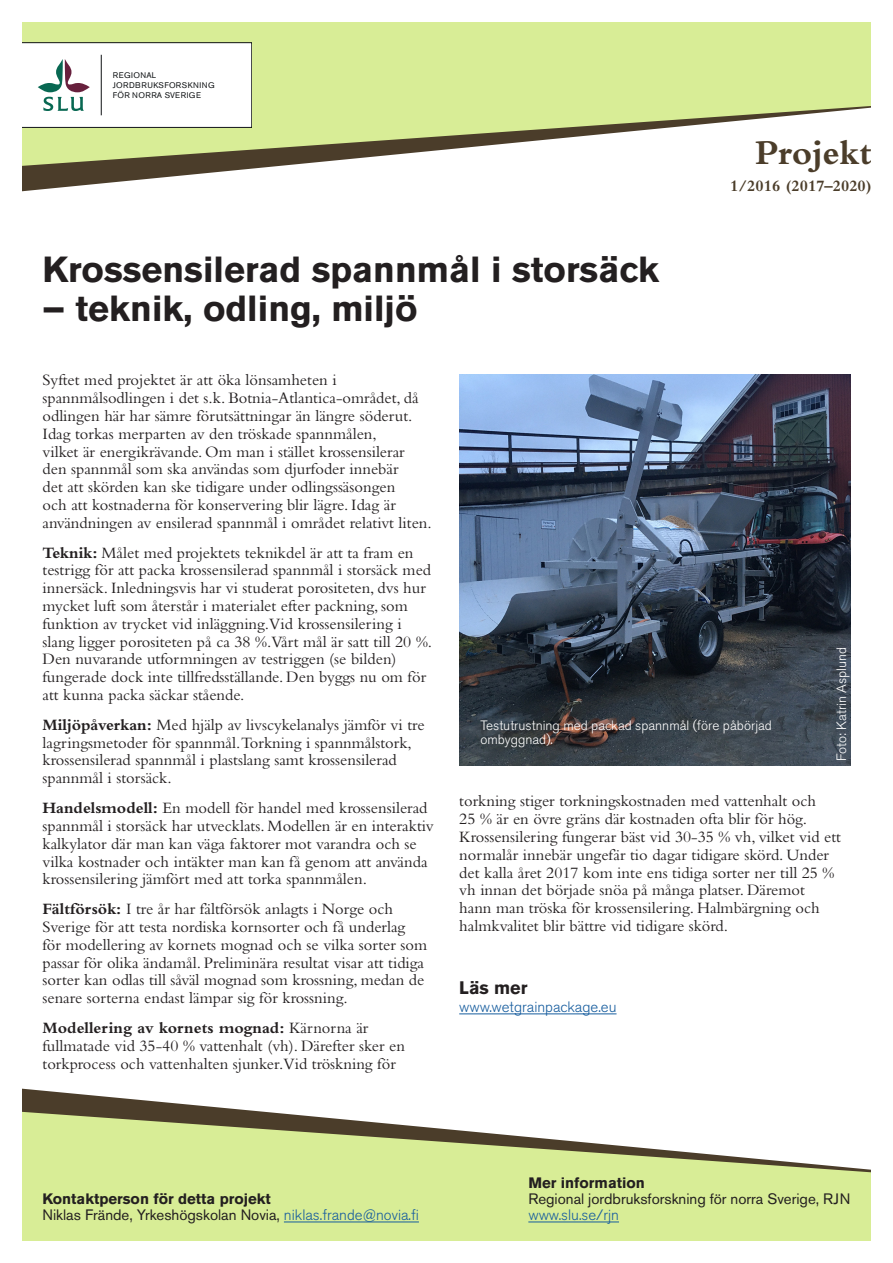
<style>
.page{position:relative;width:893px;height:1263px;background:#fff}
.page>*{position:absolute;margin:0;border:0;box-sizing:border-box;transform-origin:0 0}
.PB_Underrubrik{font:700 36px "Akzidenz Grotesk Std";color:#231f20}
.t1{font:700 36px "Bembo Std";color:#4b3d2a}
.t2{font:700 18px "Akzidenz Grotesk Std";color:#231f20}
.PB_Brödtext{font:16.5px/17.9px "Bembo Std";color:#231f20}
.t3{font:700 16.5px "Bembo Std";color:#4b3d2a}
.t4{font:15px "Akzidenz Grotesk Std";color:#231f20}
.t5{font:700 15px "Akzidenz Grotesk Std";color:#231f20}
.t6{font:300 15px "Akzidenz Grotesk Std";color:#175d9e}
.PB_Underrubrik-2{font:300 13.5px/14.5px "Akzidenz Grotesk Std";color:#fff}
.t7{font:8.1px/10.2px "Akzidenz Grotesk Std";letter-spacing:.045em;color:#101315}
.s1{font-weight:700}
.s2{font-weight:300;color:#175d9e}
</style>
<div class="page">
<svg style="left:22px;top:1088px;width:223px;height:22px"></svg>
<svg style="left:22px;top:1110px;width:849px;height:131px;fill:#d8ed96"></svg>
<img style="left:459px;top:374px;width:391px;height:391px">
<hr style="left:459px;top:1013px;width:158px;height:1px;background:#175d9e">
<hr style="left:284px;top:1221px;width:135px;height:1px;background:#175d9e">
<hr style="left:528px;top:1221px;width:91px;height:1px;background:#175d9e">
<svg style="left:22px;top:167px;width:246px;height:25px"></svg>
<svg style="left:22px;top:22px;width:849px;height:145px;fill:#d8ed96"></svg>
<svg style="left:22px;top:43px;width:230px;height:85px"></svg>
<p class="t7" style="left:113px;top:70px;width:103px">REGIONAL<br>JORDBRUKSFORSKNING<br>FÖR NORRA SVERIGE</p>
<p class="PB_Underrubrik" style="left:43px;top:249px;width:618px">Krossensilerad spannmål i storsäck</p>
<p class="PB_Underrubrik" style="left:43px;top:288px;width:377px">– teknik, odling, miljö</p>
<p class="t1" style="left:755px;top:133px;width:118px">Projekt</p>
<p class="t3" style="left:730px;top:177px;width:143px">1/2016 (2017–2020)</p>
<p class="PB_Brödtext" style="left:43px;top:371px;width:391px">Syftet med projektet är att öka lönsamheten i spannmålsodlingen i det s.k. Botnia-Atlantica-området, då odlingen här har sämre förutsättningar än längre söderut.<br>Idag torkas merparten av den tröskade spannmålen,<br>vilket är energikrävande. Om man i stället krossensilerar den spannmål som ska användas som djurfoder innebär<br>det att skörden kan ske tidigare under odlingssäsongen<br>och att kostnaderna för konservering blir lägre. Idag är användningen av ensilerad spannmål i området relativt liten.</p>
<p class="PB_Brödtext" style="left:43px;top:543px;width:391px"><span class="s1">Teknik:</span> Målet med projektets teknikdel är att ta fram en testrigg för att packa krossensilerad spannmål i storsäck med innersäck. Inledningsvis har vi studerat porositeten, dvs hur mycket luft som återstår i materialet efter packning, som funktion av trycket vid inläggning.Vid krossensilering i slang ligger porositeten på ca 38 %.Vårt mål är satt till 20 %.<br>Den nuvarande utformningen av testriggen (se bilden) fungerade dock inte tillfredsställande. Den byggs nu om för att kunna packa säckar stående.</p>
<p class="PB_Brödtext" style="left:43px;top:715px;width:384px"><span class="s1">Miljöpåverkan:</span> Med hjälp av livscykelanalys jämför vi tre lagringsmetoder för spannmål.Torkning i spannmålstork, krossensilerad spannmål i plastslang samt krossensilerad spannmål i storsäck.</p>
<p class="PB_Brödtext" style="left:43px;top:799px;width:393px"><span class="s1">Handelsmodell:</span> En modell för handel med krossensilerad spannmål i storsäck har utvecklats. Modellen är en interaktiv kalkylator där man kan väga faktorer mot varandra och se vilka kostnader och intäkter man kan få genom att använda krossensilering jämfört med att torka spannmålen.</p>
<p class="PB_Brödtext" style="left:43px;top:900px;width:386px"><span class="s1">Fältförsök:</span> I tre år har fältförsök anlagts i Norge och Sverige för att testa nordiska kornsorter och få underlag för modellering av kornets mognad och se vilka sorter som passar för olika ändamål. Preliminära resultat visar att tidiga sorter kan odlas till såväl mognad som krossning, medan de senare sorterna endast lämpar sig för krossning.</p>
<p class="PB_Brödtext" style="left:43px;top:1018px;width:364px"><span class="s1">Modellering av kornets mognad:</span> Kärnorna är fullmatade vid 35-40 % vattenhalt (vh). Därefter sker en torkprocess och vattenhalten sjunker.Vid tröskning för</p>
<p class="PB_Underrubrik-2" style="left:480px;top:718px;width:293px">Testutrustning med packad spannmål (före påbörjad ombyggnad).</p>
<p class="PB_Underrubrik-2" style="left:834px;top:761px;width:116px;rotate:-90deg">Foto: Katrin Asplund</p>
<p class="PB_Brödtext" style="left:459px;top:792px;width:383px">torkning stiger torkningskostnaden med vattenhalt och<br>25 % är en övre gräns där kostnaden ofta blir för hög.<br>Krossensilering fungerar bäst vid 30-35 % vh, vilket vid ett normalår innebär ungefär tio dagar tidigare skörd. Under det kalla året 2017 kom inte ens tidiga sorter ner till 25 % vh innan det började snöa på många platser. Däremot hann man tröska för krossensilering. Halmbärgning och halmkvalitet blir bättre vid tidigare skörd.</p>
<p class="t2" style="left:459px;top:978px;width:70px">Läs mer</p>
<p class="t6" style="left:459px;top:999px;width:159px">www.wetgrainpackage.eu</p>
<p class="t5" style="left:43px;top:1190px;width:230px">Kontaktperson för detta projekt</p>
<p class="t4" style="left:43px;top:1206px;width:378px">Niklas Frände, Yrkeshögskolan Novia, <span class="s2">niklas.frande@novia.fi</span></p>
<p class="t5" style="left:528px;top:1174px;width:118px">Mer information</p>
<p class="t4" style="left:528px;top:1190px;width:324px">Regional jordbruksforskning för norra Sverige, RJN</p>
<p class="t6" style="left:528px;top:1207px;width:92px">www.slu.se/rjn</p>
</div>
